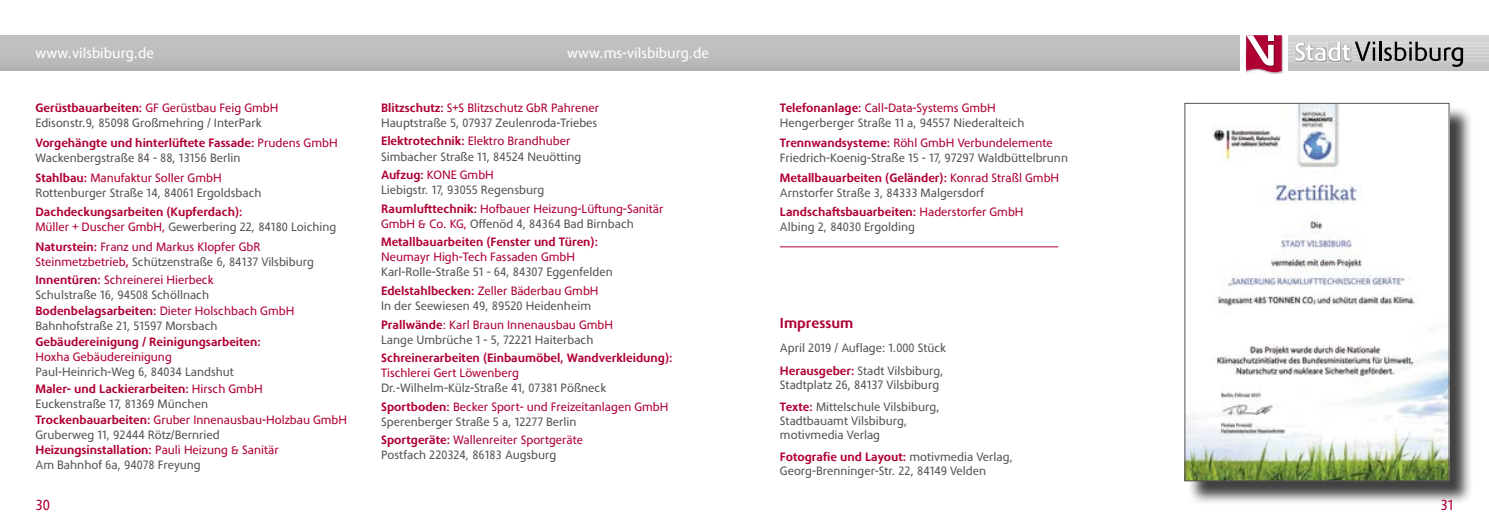
<style>
.page{position:relative;width:1489px;height:525px;background:#fff}
.page>*{position:absolute;margin:0;border:0;box-sizing:border-box;transform-origin:0 0}
.t1{font:15px "Phoenica";color:#fff}
.t2{font:700 15px "Phoenica";color:#b00033}
.t3{font:15px "Phoenica";color:#b00033}
.t4{font:12.5px/15px "Phoenica";color:#555}
.t5{font:700 12.5px/15px "Phoenica";color:#b00033}
.t6{font:12.5px/15px "Phoenica";color:#b00033}
.s1{font-weight:700;color:#b00033}
.s2{color:#b00033}
.s3{font-weight:400}
.s4{font-weight:400;color:#555}
.s5{font-weight:700}
.s6{color:#555}
</style>
<div class="page">
<div style="left:1187px;top:106px;width:286px;height:398px;background:#000;opacity:.75"></div>
<img style="left:1186px;top:105px;width:261px;height:374px">
<div style="left:1184px;top:103px;width:265px;height:378px;border:1px solid #555"></div>
<hr style="left:780px;top:246px;width:278px;height:1px;background:#b00033">
<div style="left:0;top:35px;width:744px;height:36px;background:#bfbfbf"></div>
<div style="left:744px;top:35px;width:495px;height:36px;background:#bfbfbf"></div>
<hr style="left:1287px;top:35px;width:201px;height:2px;background:#d6d6d6">
<hr style="left:1287px;top:37px;width:201px;height:1px;background:#d5d5d5">
<hr style="left:1287px;top:38px;width:201px;height:2px;background:#d4d4d4">
<hr style="left:1287px;top:40px;width:201px;height:1px;background:#d3d3d3">
<hr style="left:1287px;top:67px;width:201px;height:2px;background:#c3c3c3">
<hr style="left:1287px;top:69px;width:201px;height:1px;background:#c2c2c2">
<hr style="left:1287px;top:70px;width:201px;height:1px;background:#c1c1c1">
<svg style="left:1288px;top:41px;width:200px;height:26px;background:#b4b4b4"></svg>
<img style="left:1246px;top:35px;width:37px;height:39px">
<svg style="left:1245px;top:35px;width:36px;height:37px"></svg>
<p class="t1" style="left:35px;top:45px;width:120px">www.vilsbiburg.de</p>
<p class="t1" style="left:567px;top:45px;width:143px">www.ms-vilsbiburg.de</p>
<p class="t4" style="left:35px;top:100px;width:244px"><span class="s1">Gerüstbauarbeiten:</span> <span class="s2">GF Gerüstbau Feig GmbH<br></span>Edisonstr.9, 85098 Großmehring / InterPark</p>
<p class="t5" style="left:35px;top:135px;width:304px">Vorgehängte und hinterlüftete Fassade: <span class="s3">Prudens GmbH<br></span><span class="s4">Wackenbergstraße 84 - 88, 13156 Berlin</span></p>
<p class="t4" style="left:35px;top:170px;width:228px"><span class="s1">Stahlbau:</span> <span class="s2">Manufaktur Soller GmbH<br></span>Rottenburger Straße 14, 84061 Ergoldsbach</p>
<p class="t5" style="left:35px;top:205px;width:302px">Dachdeckungsarbeiten (Kupferdach):<br><span class="s3">Müller + Duscher GmbH,</span> <span class="s4">Gewerbering 22, 84180 Loiching</span></p>
<p class="t6" style="left:35px;top:240px;width:280px"><span class="s5">Naturstein:</span> Franz und Markus Klopfer GbR<br>Steinmetzbetrieb<span class="s5">,</span> <span class="s6">Schützenstraße 6, 84137 Vilsbiburg</span></p>
<p class="t4" style="left:35px;top:272px;width:179px"><span class="s1">Innentüren:</span> <span class="s2">Schreinerei Hierbeck<br></span>Schulstraße 16, 94508 Schöllnach</p>
<p class="t4" style="left:35px;top:303px;width:260px"><span class="s1">Bodenbelagsarbeiten:</span> <span class="s2">Dieter Holschbach GmbH<br></span>Bahnhofstraße 21, 51597 Morsbach</p>
<p class="t5" style="left:35px;top:334px;width:227px">Gebäudereinigung / Reinigungsarbeiten:</p>
<p class="t6" style="left:35px;top:350px;width:138px">Hoxha Gebäudereinigung</p>
<p class="t4" style="left:35px;top:364px;width:229px;line-height:16.2px">Paul-Heinrich-Weg 6, 84034 Landshut<br><span class="s1">Maler- und Lackierarbeiten:</span> <span class="s2">Hirsch GmbH</span></p>
<p class="t6" style="left:35px;top:395px;width:313px;line-height:16.2px"><span class="s6">Euckenstraße 17, 81369 München<br></span><span class="s5">Trockenbauarbeiten:</span> Gruber Innenausbau-Holzbau GmbH</p>
<p class="t4" style="left:35px;top:427px;width:245px">Gruberweg 11, 92444 Rötz/Bernried<br><span class="s1">Heizungsinstallation:</span> <span class="s2">Pauli Heizung &amp; Sanitär<br></span>Am Bahnhof 6a, 94078 Freyung</p>
<p class="t4" style="left:381px;top:100px;width:220px"><span class="s1">Blitzschutz:</span> <span class="s2">S+S Blitzschutz GbR Pahrener<br></span>Hauptstraße 5, 07937 Zeulenroda-Triebes</p>
<p class="t4" style="left:381px;top:134px;width:202px"><span class="s1">Elektrotechnik:</span> <span class="s2">Elektro Brandhuber<br></span>Simbacher Straße 11, 84524 Neuötting</p>
<p class="t4" style="left:381px;top:167px;width:165px"><span class="s1">Aufzug:</span> <span class="s2">KONE GmbH<br></span>Liebigstr. 17, 93055 Regensburg</p>
<p class="t6" style="left:381px;top:201px;width:284px"><span class="s5">Raumlufttechnik:</span> Hofbauer Heizung-Lüftung-Sanitär<br>GmbH &amp; Co. KG, <span class="s6">Offenöd 4, 84364 Bad Birnbach</span></p>
<p class="t5" style="left:381px;top:235px;width:218px">Metallbauarbeiten (Fenster und Türen):</p>
<p class="t6" style="left:381px;top:250px;width:195px">Neumayr High-Tech Fassaden GmbH</p>
<p class="t4" style="left:381px;top:263px;width:233px;line-height:18.5px">Karl-Rolle-Straße 51 - 64, 84307 Eggenfelden<br><span class="s1">Edelstahlbecken:</span> <span class="s2">Zeller Bäderbau GmbH</span></p>
<p class="t4" style="left:381px;top:297px;width:233px;line-height:18.5px">In der Seewiesen 49, 89520 Heidenheim<br><span class="s1">Prallwände</span><span class="s2">: Karl Braun Innenausbau GmbH</span></p>
<p class="t4" style="left:381px;top:332px;width:214px">Lange Umbrüche 1 - 5, 72221 Haiterbach</p>
<p class="t5" style="left:381px;top:350px;width:293px">Schreinerarbeiten (Einbaumöbel, Wandverkleidung):</p>
<p class="t6" style="left:381px;top:365px;width:139px">Tischlerei Gert Löwenberg</p>
<p class="t4" style="left:381px;top:379px;width:289px;line-height:18.5px">Dr.-Wilhelm-Külz-Straße 41, 07381 Pößneck<br><span class="s1">Sportboden:</span> <span class="s2">Becker Sport- und Freizeitanlagen GmbH</span></p>
<p class="t4" style="left:381px;top:412px;width:203px;line-height:18.5px">Sperenberger Straße 5 a, 12277 Berlin<br><span class="s1">Sportgeräte:</span> <span class="s2">Wallenreiter Sportgeräte</span></p>
<p class="t4" style="left:381px;top:447px;width:177px">Postfach 220324, 86183 Augsburg</p>
<p class="t4" style="left:780px;top:100px;width:246px"><span class="s1">Telefonanlage:</span> <span class="s2">Call-Data-Systems GmbH<br></span>Hengerberger Straße 11 a, 94557 Niederalteich</p>
<p class="t4" style="left:780px;top:135px;width:289px"><span class="s1">Trennwandsysteme:</span> <span class="s2">Röhl GmbH Verbundelemente<br></span>Friedrich-Koenig-Straße 15 - 17, 97297 Waldbüttelbrunn</p>
<p class="t4" style="left:780px;top:170px;width:281px"><span class="s1">Metallbauarbeiten (Geländer):</span> <span class="s2">Konrad Straßl GmbH<br></span>Arnstorfer Straße 3, 84333 Malgersdorf</p>
<p class="t5" style="left:780px;top:205px;width:245px">Landschaftsbauarbeiten: <span class="s3">Haderstorfer GmbH<br></span><span class="s4">Albing 2, 84030 Ergolding</span></p>
<p class="t2" style="left:780px;top:314px;width:75px">Impressum</p>
<p class="t4" style="left:780px;top:337px;width:167px;line-height:22.5px">April 2019 / Auflage: 1.000 Stück<br><span class="s1">Herausgeber:</span> Stadt Vilsbiburg,</p>
<p class="t4" style="left:780px;top:373px;width:161px;line-height:22.5px">Stadtplatz 26, 84137 Vilsbiburg<br><span class="s1">Texte:</span> Mittelschule Vilsbiburg,</p>
<p class="t4" style="left:780px;top:414px;width:129px;line-height:13.8px">Stadtbauamt Vilsbiburg, motivmedia Verlag</p>
<p class="t4" style="left:780px;top:450px;width:234px;line-height:13.8px"><span class="s1">Fotografie und Layout:</span> motivmedia Verlag,<br>Georg-Brenninger-Str. 22, 84149 Velden</p>
<p class="t3" style="left:35px;top:496px;width:16px">30</p>
<p class="t3" style="left:1440px;top:496px;width:15px">31</p>
</div>
